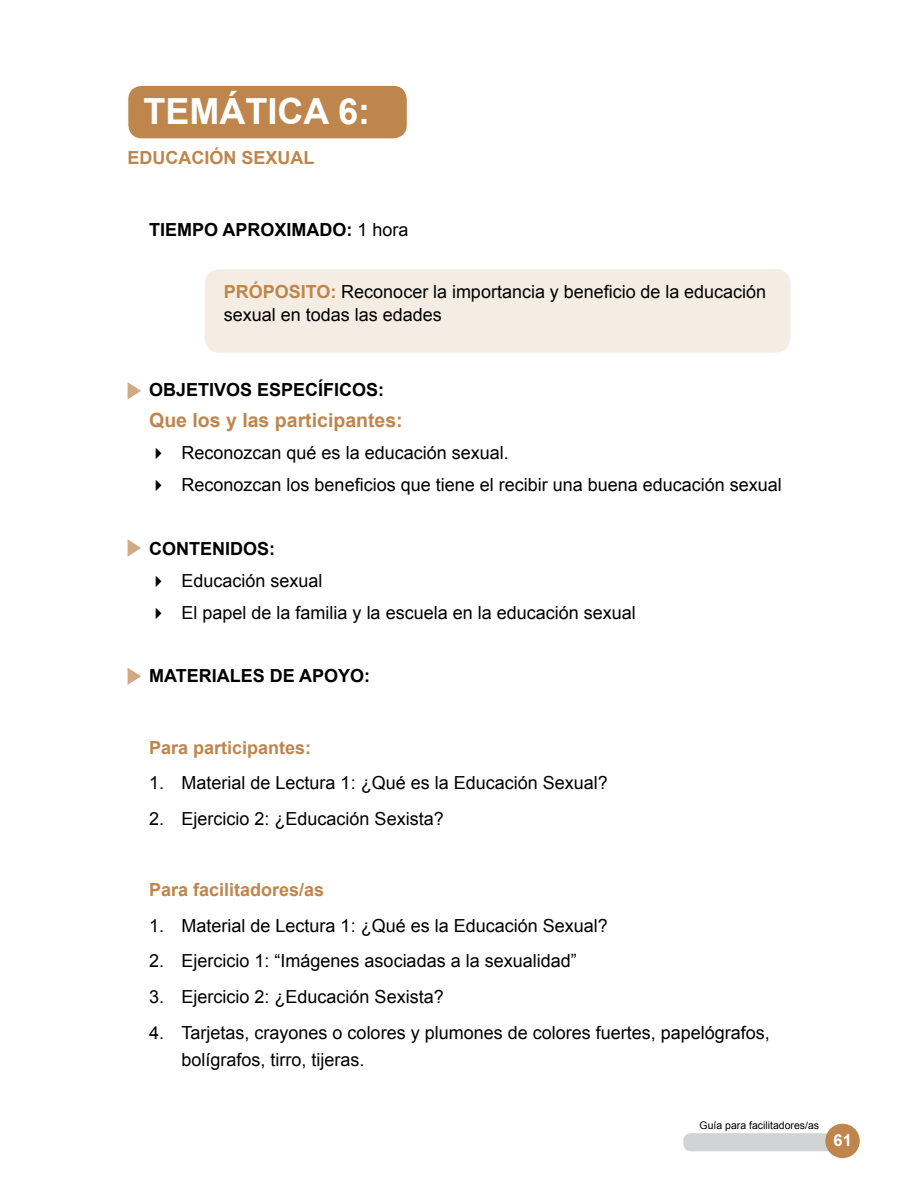
<style>
.page{position:relative;width:918px;height:1188px;background:#fff}
.page>*{position:absolute;margin:0;border:0;box-sizing:border-box;transform-origin:0 0}
.t1{font:700 36px "Arial";color:#fff}
.t2{font:700 19.5px "Arial";color:#be854c}
.t3{font:18px/27px "Arial";color:#000}
.t4{font:700 18px "Arial";color:#000}
.t5{font:700 18px "Arial";color:#be854c}
.t6{font:700 16.5px "Arial";color:#fff}
.t7{font:10.5px "Arial";color:#000}
.s1{font-weight:400}
.s2{font-weight:700;color:#be854c}
</style>
<div class="page">
<div style="left:684px;top:1134px;width:159px;height:17px;background:#d1d3d4;border-radius:7px"></div>
<div style="left:683px;top:1133px;width:161px;height:18px;border:2px solid #d1d3d4;border-radius:7px"></div>
<div style="left:826px;top:1124px;width:33px;height:33px;background:#be854c;border-radius:50%"></div>
<div style="left:825px;top:1124px;width:35px;height:34px;border:2px solid #be854c;border-radius:50%"></div>
<div style="left:206px;top:270px;width:584px;height:82px;background:#f5ede4;border-radius:14px"></div>
<div style="left:205px;top:269px;width:585px;height:84px;border:2px solid #f5ede4;border-radius:14px"></div>
<div style="left:128px;top:86px;width:279px;height:52px;background:#be854c;border-radius:14px"></div>
<svg style="left:127px;top:667px;width:14px;height:18px"></svg>
<svg style="left:127px;top:539px;width:14px;height:18px"></svg>
<svg style="left:127px;top:382px;width:14px;height:18px"></svg>
<h1 class="t1" style="left:144px;top:87px;width:228px">TEMÁTICA 6:</h1>
<p class="t5" style="left:128px;top:146px;width:189px">EDUCACIÓN SEXUAL</p>
<p class="t4" style="left:149px;top:218px;width:261px">TIEMPO APROXIMADO: <span class="s1">1 hora</span></p>
<p class="t5" style="left:224px;top:280px;width:51px">PRÓposito</p>
<p class="t3" style="left:224px;top:280px;width:544px;line-height:23.2px;text-indent:107px"><span class="s2">:</span> Reconocer la importancia y beneficio de la educación sexual en todas las edades</p>
<p class="t4" style="left:149px;top:377px;width:237px">OBJETIVOS ESPECÍFICOS:</p>
<p class="t2" style="left:149px;top:408px;width:255px">Que los y las participantes:</p>
<p class="t3" style="left:149px;top:440px;width:361px">✔ Reconozcan qué es la educación sexual.</p>
<p class="t3" style="left:149px;top:472px;width:634px">✔ Reconozcan los beneficios que tiene el recibir una buena educación sexual</p>
<p class="t4" style="left:149px;top:537px;width:127px">CONTENIDOS:</p>
<p class="t3" style="left:149px;top:567px;width:175px">✔ Educación sexual</p>
<p class="t3" style="left:149px;top:599px;width:488px">✔ El papel de la familia y la escuela en la educación sexual</p>
<p class="t4" style="left:149px;top:664px;width:223px">MATERIALES DE APOYO:</p>
<p class="t5" style="left:149px;top:735px;width:164px">Para participantes:</p>
<p class="t3" style="left:149px;top:770px;width:460px">1. Material de Lectura 1: ¿Qué es la Educación Sexual?</p>
<p class="t3" style="left:149px;top:805px;width:296px">2. Ejercicio 2: ¿Educación Sexista?</p>
<p class="t5" style="left:149px;top:878px;width:177px">Para facilitadores/as</p>
<p class="t3" style="left:149px;top:912px;width:460px">1. Material de Lectura 1: ¿Qué es la Educación Sexual?</p>
<p class="t3" style="left:149px;top:948px;width:429px">2. Ejercicio 1: “Imágenes asociadas a la sexualidad”</p>
<p class="t3" style="left:149px;top:983px;width:296px">3. Ejercicio 2: ¿Educación Sexista?</p>
<p class="t3" style="left:182px;top:1019px;width:590px;text-indent:-32px">4. Tarjetas, crayones o colores y plumones de colores fuertes, papelógrafos, bolígrafos, tirro, tijeras.</p>
<p class="t7" style="left:700px;top:1119px;width:121px">Guía para facilitadores/as</p>
<p class="t6" style="left:834px;top:1129px;width:20px">61</p>
</div>
